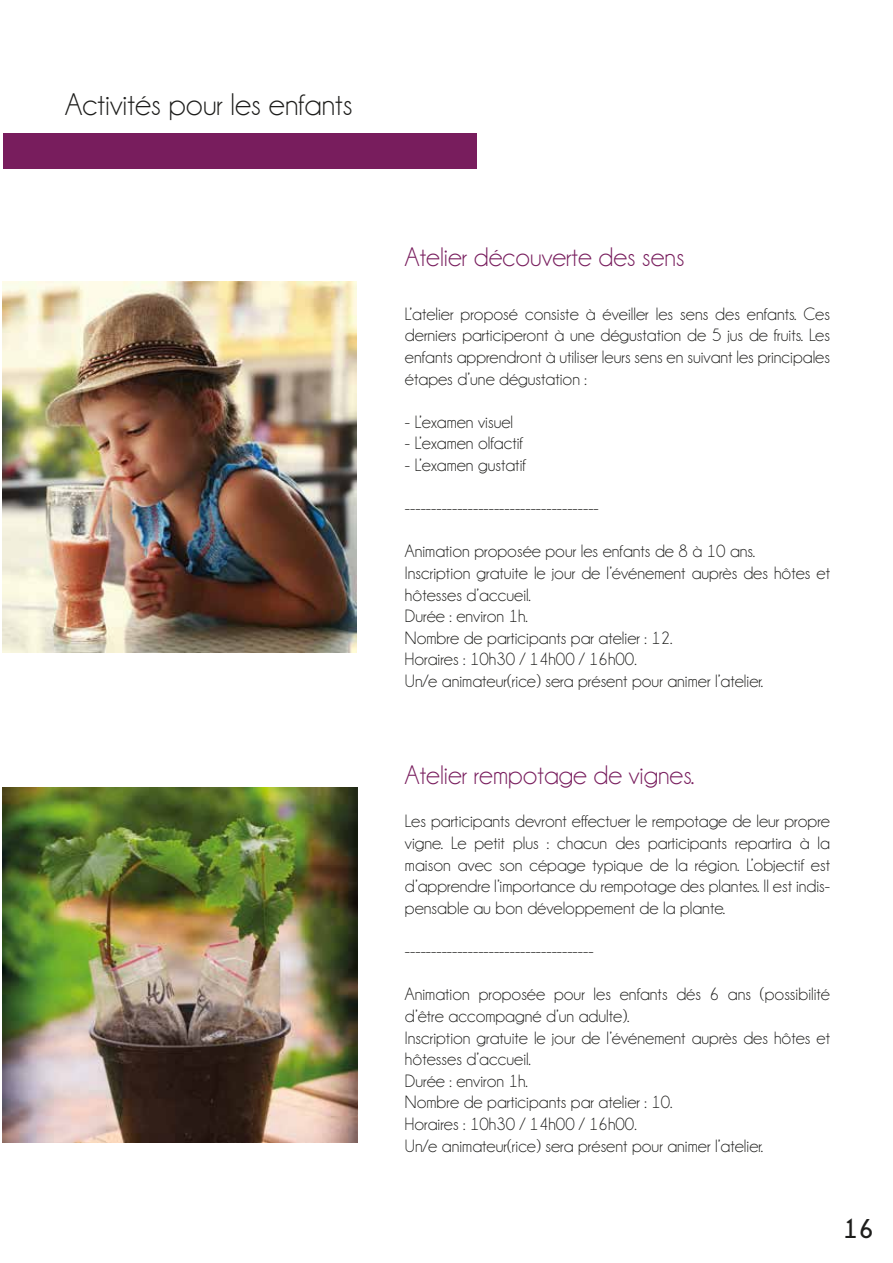
<style>
.page{position:relative;width:893px;height:1263px;background:#fff}
.page>*{position:absolute;margin:0;border:0;box-sizing:border-box;transform-origin:0 0}
.t1{font:31.5px "Champagne&Limousines";color:#1d1d1b}
.t2{font:27px "Champagne&Limousines";color:#781d5d}
.t3{font:700 27px "Champagne&Limousines";color:#1d1d1b}
.t4{font:18px/21.6px "Champagne&Limousines";color:#1d1d1b;text-align:justify}
</style>
<div class="page">
<div style="left:3px;top:133px;width:473px;height:35px;background:#781d5d"></div>
<img style="left:3px;top:282px;width:354px;height:370px">
<img style="left:2px;top:788px;width:356px;height:354px">
<h1 class="t1" style="left:65px;top:89px;width:289px">Activités pour les enfants</h1>
<h2 class="t2" style="left:405px;top:243px;width:281px">Atelier découverte des sens</h2>
<p class="t4" style="left:405px;top:303px;width:427px">L’atelier proposé consiste à éveiller les sens des enfants. Ces derniers participeront à une dégustation de 5 jus de fruits. Les enfants apprendront à utiliser leurs sens en suivant les principales étapes d’une dégustation :</p>
<p class="t4" style="left:405px;top:411px;width:110px">- L’examen visuel</p>
<p class="t4" style="left:405px;top:433px;width:119px">- L’examen olfactif</p>
<p class="t4" style="left:405px;top:454px;width:122px">- L’examen gustatif</p>
<p class="t4" style="left:405px;top:498px;width:195px">-------------------------------------</p>
<p class="t4" style="left:405px;top:541px;width:427px;text-align:left">Animation proposée pour les enfants de 8 à 10 ans.<br>Inscription gratuite le jour de l’événement auprès des hôtes et hôtesses d’accueil.<br>Durée : environ 1h.<br>Nombre de participants par atelier : 12.<br>Horaires : 10h30 / 14h00 / 16h00.<br>Un/e animateur(rice) sera présent pour animer l’atelier.</p>
<h2 class="t2" style="left:405px;top:762px;width:291px">Atelier rempotage de vignes.</h2>
<p class="t4" style="left:405px;top:811px;width:427px">Les participants devront effectuer le rempotage de leur propre vigne. Le petit plus : chacun des participants repartira à la maison avec son cépage typique de la région. L’objectif est d’apprendre l’importance du rempotage des plantes. Il est indis&shy;pensable au bon développement de la plante.</p>
<p class="t4" style="left:405px;top:940px;width:190px">------------------------------------</p>
<p class="t4" style="left:405px;top:984px;width:427px;text-align:left">Animation proposée pour les enfants dés 6 ans (possibilité d’être accompagné d’un adulte).<br>Inscription gratuite le jour de l’événement auprès des hôtes et hôtesses d’accueil.<br>Durée : environ 1h.<br>Nombre de participants par atelier : 10.<br>Horaires : 10h30 / 14h00 / 16h00.<br>Un/e animateur(rice) sera présent pour animer l’atelier.</p>
<h2 class="t3" style="left:843px;top:1213px;width:32px">16</h2>
</div>
